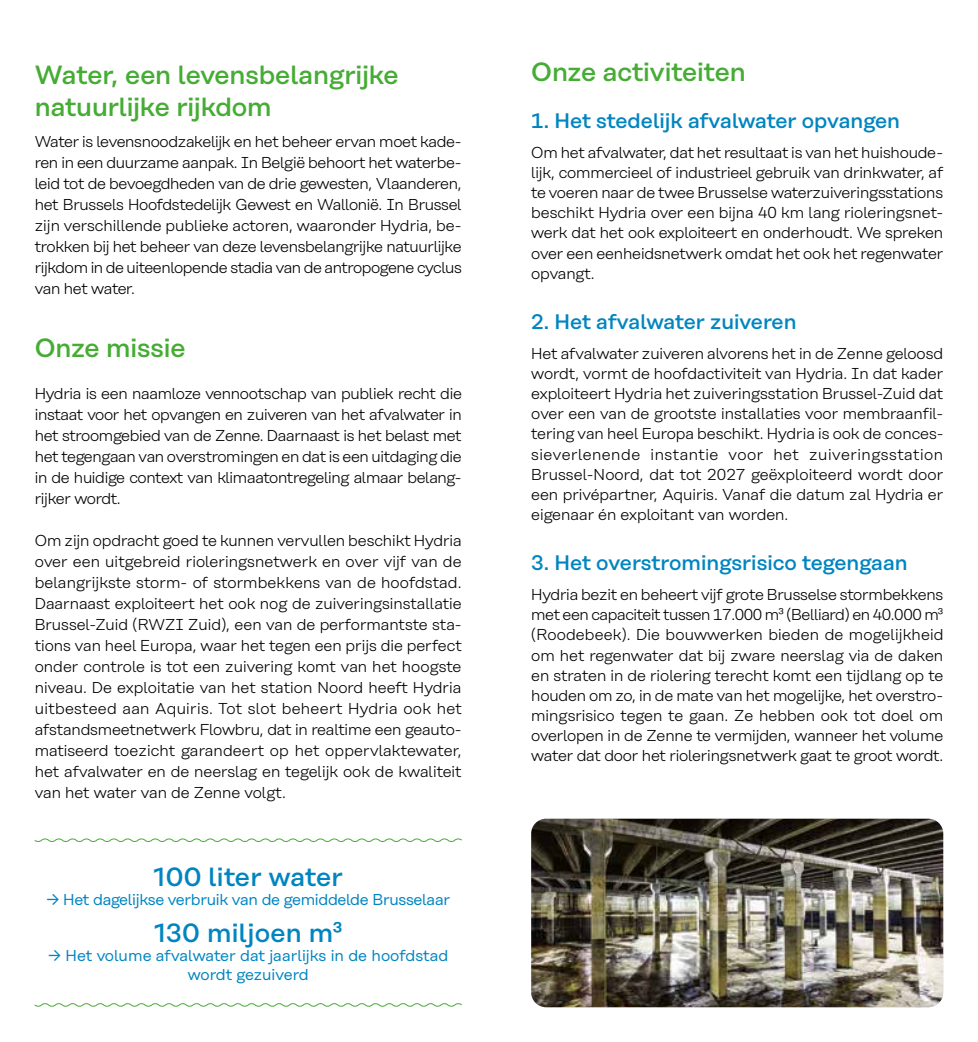
<style>
.page{position:relative;width:978px;height:1042px;background:#fff}
.page>*{position:absolute;margin:0;border:0;box-sizing:border-box;transform-origin:0 0}
.t1{font:500 26.25px/31.5px "Rational";letter-spacing:-.005em;color:#45ac34}
.t2{font:500 26.25px "Rational";letter-spacing:.01em;color:#0085c0}
.t3{font:500 21px "Rational";color:#0085c0}
.t4{font:300 15.75px/21px "Rational";letter-spacing:-.01em;color:#000;text-align:justify}
.t5{font:15.75px/18.9px "Rational";color:#0085c0;text-align:center}
.t6{font:15.75px "Rational";letter-spacing:-.02em;color:#0085c0}
</style>
<div class="page">
<svg style="left:34px;top:838px;width:428px;height:4px"></svg>
<svg style="left:34px;top:1003px;width:428px;height:4px"></svg>
<img style="left:531px;top:819px;width:412px;height:188px">
<h1 class="t1" style="left:35px;top:59px;width:365px">Water, een levensbelangrijke natuurlijke rijkdom</h1>
<p class="t4" style="left:35px;top:131px;width:428px">Water is levensnoodzakelijk en het beheer ervan moet kade&shy;ren in een duurzame aanpak. In België behoort het waterbe&shy;leid tot de bevoegdheden van de drie gewesten, Vlaanderen, het Brussels Hoofdstedelijk Gewest en Wallonië. In Brussel zijn verschillende publieke actoren, waaronder Hydria, be&shy;trokken bij het beheer van deze levensbelangrijke natuurlijke rijkdom in de uiteenlopende stadia van de antropogene cyclus van het water.</p>
<h1 class="t1" style="left:35px;top:332px;width:152px">Onze missie</h1>
<p class="t4" style="left:35px;top:383px;width:428px">Hydria is een naamloze vennootschap van publiek recht die instaat voor het opvangen en zuiveren van het afvalwater in het stroomgebied van de Zenne. Daarnaast is het belast met het tegengaan van overstromingen en dat is een uitdaging die in de huidige context van klimaatontregeling almaar belang&shy;rijker wordt.</p>
<p class="t4" style="left:35px;top:530px;width:428px">Om zijn opdracht goed te kunnen vervullen beschikt Hydria over een uitgebreid rioleringsnetwerk en over vijf van de belangrijkste storm- of stormbekkens van de hoofdstad.<br>Daarnaast exploiteert het ook nog de zuiveringsinstallatie Brussel-Zuid (RWZI Zuid), een van de performantste sta&shy;tions van heel Europa, waar het tegen een prijs die perfect onder controle is tot een zuivering komt van het hoogste niveau. De exploitatie van het station Noord heeft Hydria uitbesteed aan Aquiris. Tot slot beheert Hydria ook het afstandsmeetnetwerk Flowbru, dat in realtime een geauto&shy;matiseerd toezicht garandeert op het oppervlaktewater, het afvalwater en de neerslag en tegelijk ook de kwaliteit van het water van de Zenne volgt.</p>
<h1 class="t2" style="left:153px;top:862px;width:191px">100 liter water</h1>
<p class="t6" style="left:46px;top:891px;width:405px">→ Het dagelijkse verbruik van de gemiddelde Brusselaar</p>
<h1 class="t2" style="left:154px;top:917px;width:190px">130 miljoen m³</h1>
<p class="t5" style="left:48px;top:946px;width:402px">→ Het volume afvalwater dat jaarlijks in de hoofdstad wordt gezuiverd</p>
<h1 class="t1" style="left:531px;top:55px;width:216px">Onze activiteiten</h1>
<h2 class="t3" style="left:531px;top:108px;width:370px">1. Het stedelijk afvalwater opvangen</h2>
<p class="t4" style="left:531px;top:142px;width:413px;line-height:20.1px">Om het afvalwater, dat het resultaat is van het huishoude&shy;lijk, commercieel of industrieel gebruik van drinkwater, af te voeren naar de twee Brusselse waterzuiveringsstations beschikt Hydria over een bijna 40 km lang rioleringsnet&shy;werk dat het ook exploiteert en onderhoudt. We spreken over een eenheidsnetwerk omdat het ook het regenwater opvangt.</p>
<h2 class="t3" style="left:531px;top:309px;width:267px">2. Het afvalwater zuiveren</h2>
<p class="t4" style="left:531px;top:343px;width:414px;line-height:20.1px">Het afvalwater zuiveren alvorens het in de Zenne geloosd wordt, vormt de hoofdactiviteit van Hydria. In dat kader exploiteert Hydria het zuiveringsstation Brussel-Zuid dat over een van de grootste installaties voor membraanfil&shy;tering van heel Europa beschikt. Hydria is ook de conces&shy;sieverlenende instantie voor het zuiveringsstation Brussel-Noord, dat tot 2027 geëxploiteerd wordt door een privépartner, Aquiris. Vanaf die datum zal Hydria er eigenaar én exploitant van worden.</p>
<h2 class="t3" style="left:531px;top:550px;width:378px">3. Het overstromingsrisico tegengaan</h2>
<p class="t4" style="left:531px;top:584px;width:413px;line-height:20.1px">Hydria bezit en beheert vijf grote Brusselse stormbekkens met een capaciteit tussen 17.000 m³ (Belliard) en 40.000 m³ (Roodebeek). Die bouwwerken bieden de mogelijkheid om het regenwater dat bij zware neerslag via de daken en straten in de riolering terecht komt een tijdlang op te houden om zo, in de mate van het mogelijke, het overstro&shy;mingsrisico tegen te gaan. Ze hebben ook tot doel om overlopen in de Zenne te vermijden, wanneer het volume water dat door het rioleringsnetwerk gaat te groot wordt.</p>
</div>
